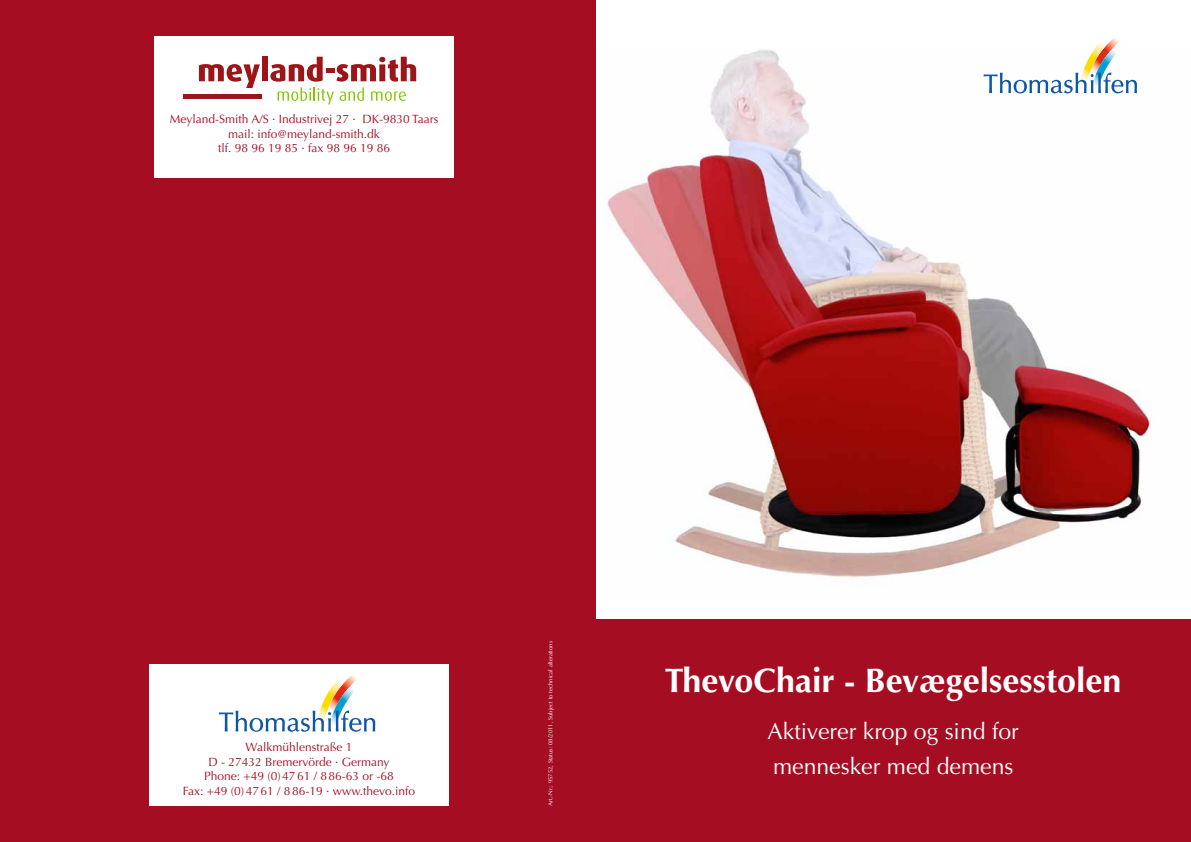
<style>
.page{position:relative;width:1191px;height:842px;background:#fff}
.page>*{position:absolute;margin:0;border:0;box-sizing:border-box;transform-origin:0 0}
.t1{font:700 34px "Optima";color:#fff}
.t2{font:23px/35px "Optima";color:#fff}
.t3{font:12px/14.4px "Optima";color:#a50d22;text-align:center}
.t4{font:6px "Optima";color:#fff}
</style>
<div class="page">
<div style="left:595px;top:616px;width:596px;height:226px;background:#a50d22"></div>
<div style="left:554px;top:0;width:637px;height:618px;background:#fff"></div>
<img style="left:595px;top:45px;width:557px;height:559px">
<div style="left:0;top:0;width:595px;height:842px;background:#a50d22"></div>
<svg style="left:983px;top:38px;width:154px;height:55px"></svg>
<div style="left:149px;top:664px;width:299px;height:142px;background:#fff"></div>
<svg style="left:219px;top:675px;width:156px;height:57px"></svg>
<div style="left:154px;top:36px;width:300px;height:142px;background:#fff"></div>
<svg style="left:199px;top:64px;width:61px;height:24px"></svg>
<div style="left:262px;top:57px;width:6px;height:24px;background:#9c1519"></div>
<svg style="left:270px;top:57px;width:146px;height:47px"></svg>
<hr style="left:184px;top:94px;width:78px;height:4px;background:#9c1519">
<p class="t3" style="left:170px;top:112px;width:270px">Meyland-Smith A/S · Industrivej 27 · DK-9830 Taars mail: info@meyland-smith.dk<br>tlf. 98 96 19 85 · fax 98 96 19 86</p>
<p class="t3" style="left:183px;top:740px;width:234px">Walkmühlenstraße 1<br>D - 27432 Bremervörde · Germany<br>Phone: +49 (0)4761 / 886-63 or -68<br>Fax: +49 (0)4761 / 886-19 · www.thevo.info</p>
<p class="t4" style="left:547px;top:806px;width:167px;rotate:-90deg">Art.-Nr.: 95752, Status: 08/2011, Subject to technical alterations</p>
<h1 class="t1" style="left:665px;top:661px;width:458px">ThevoChair - Bevægelsesstolen</h1>
<h2 class="t2" style="left:767px;top:714px;width:253px">Aktiverer krop og sind for mennesker med demens</h2>
</div>
